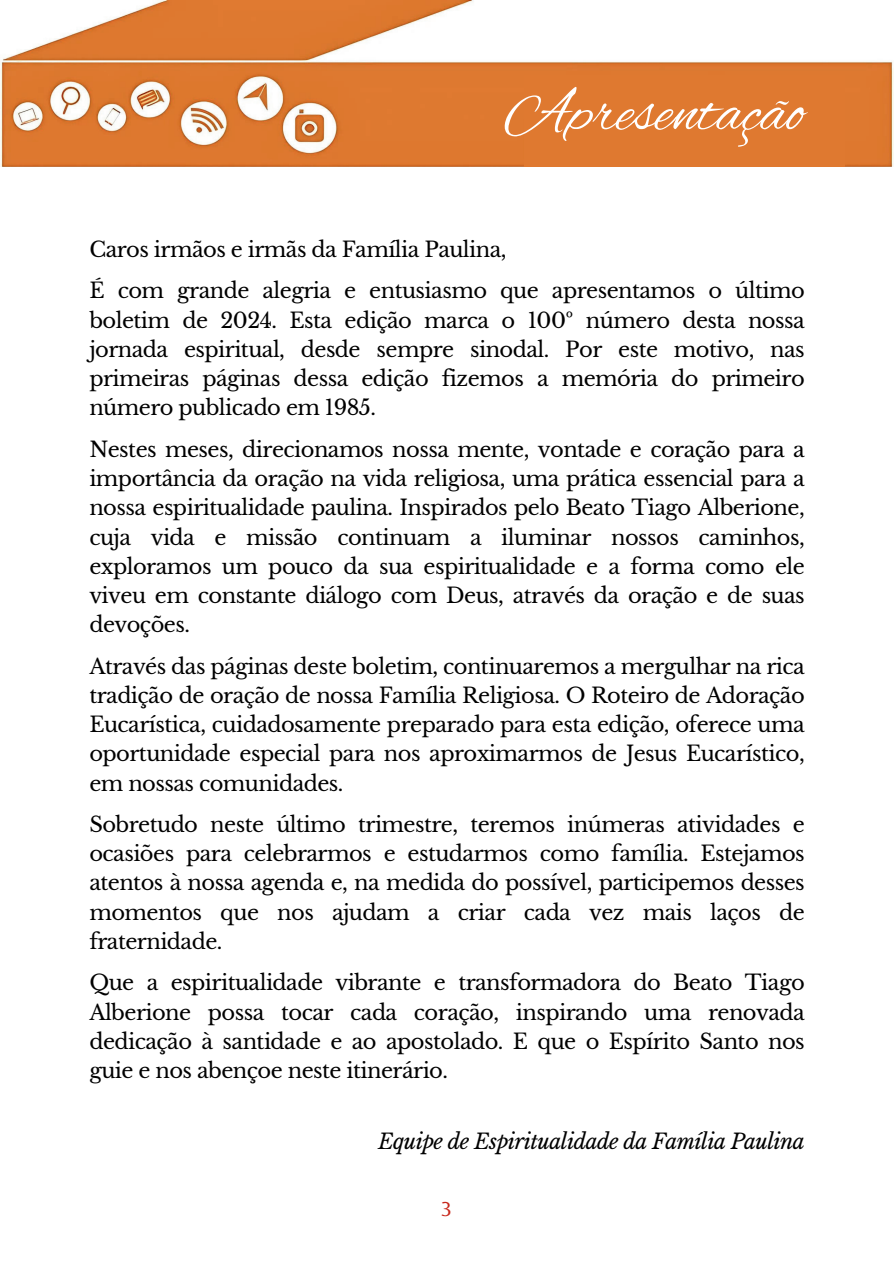
<style>
.page{position:relative;width:894px;height:1264px;background:#fff}
.page>*{position:absolute;margin:0;border:0;box-sizing:border-box;transform-origin:0 0}
.t1{font:63px "Alex Brush";color:#fff}
.t2{font:21px/29.2px "Libre Baskerville";letter-spacing:-.025em;color:#000;text-align:justify}
.t3{font:italic 21px "Libre Baskerville";letter-spacing:-.025em;color:#000}
.t4{font:21px "Belleza";color:#c8281c}
</style>
<div class="page">
<img style="left:0;top:0;width:893px;height:166px">
<div style="left:523px;top:75px;width:321px;height:92px;background:#df7930"></div>
<h1 class="t1" style="left:504px;top:73px;width:301px">Apresentação</h1>
<p class="t2" style="left:89px;top:229px;width:716px;line-height:41.2px">Caros irmãos e irmãs da Família Paulina,<br>É com grande alegria e entusiasmo que apresentamos o último</p>
<p class="t2" style="left:89px;top:305px;width:716px">boletim de 2024. Esta edição marca o 100º número desta nossa jornada espiritual, desde sempre sinodal. Por este motivo, nas primeiras páginas dessa edição fizemos a memória do primeiro número publicado em 1985.</p>
<p class="t2" style="left:89px;top:434px;width:716px">Nestes meses, direcionamos nossa mente, vontade e coração para a importância da oração na vida religiosa, uma prática essencial para a nossa espiritualidade paulina. Inspirados pelo Beato Tiago Alberione, cuja vida e missão continuam a iluminar nossos caminhos, exploramos um pouco da sua espiritualidade e a forma como ele viveu em constante diálogo com Deus, através da oração e de suas devoções.</p>
<p class="t2" style="left:89px;top:651px;width:716px">Através das páginas deste boletim, continuaremos a mergulhar na rica tradição de oração de nossa Família Religiosa. O Roteiro de Adoração Eucarística, cuidadosamente preparado para esta edição, oferece uma oportunidade especial para nos aproximarmos de Jesus Eucarístico, em nossas comunidades.</p>
<p class="t2" style="left:89px;top:809px;width:716px">Sobretudo neste último trimestre, teremos inúmeras atividades e ocasiões para celebrarmos e estudarmos como família. Estejamos atentos à nossa agenda e, na medida do possível, participemos desses momentos que nos ajudam a criar cada vez mais laços de fraternidade.</p>
<p class="t2" style="left:89px;top:968px;width:716px">Que a espiritualidade vibrante e transformadora do Beato Tiago Alberione possa tocar cada coração, inspirando uma renovada dedicação à santidade e ao apostolado. E que o Espírito Santo nos guie e nos abençoe neste itinerário.</p>
<p class="t3" style="left:378px;top:1128px;width:428px">Equipe de Espiritualidade da Família Paulina</p>
<p class="t4" style="left:441px;top:1193px;width:12px">3</p>
</div>
